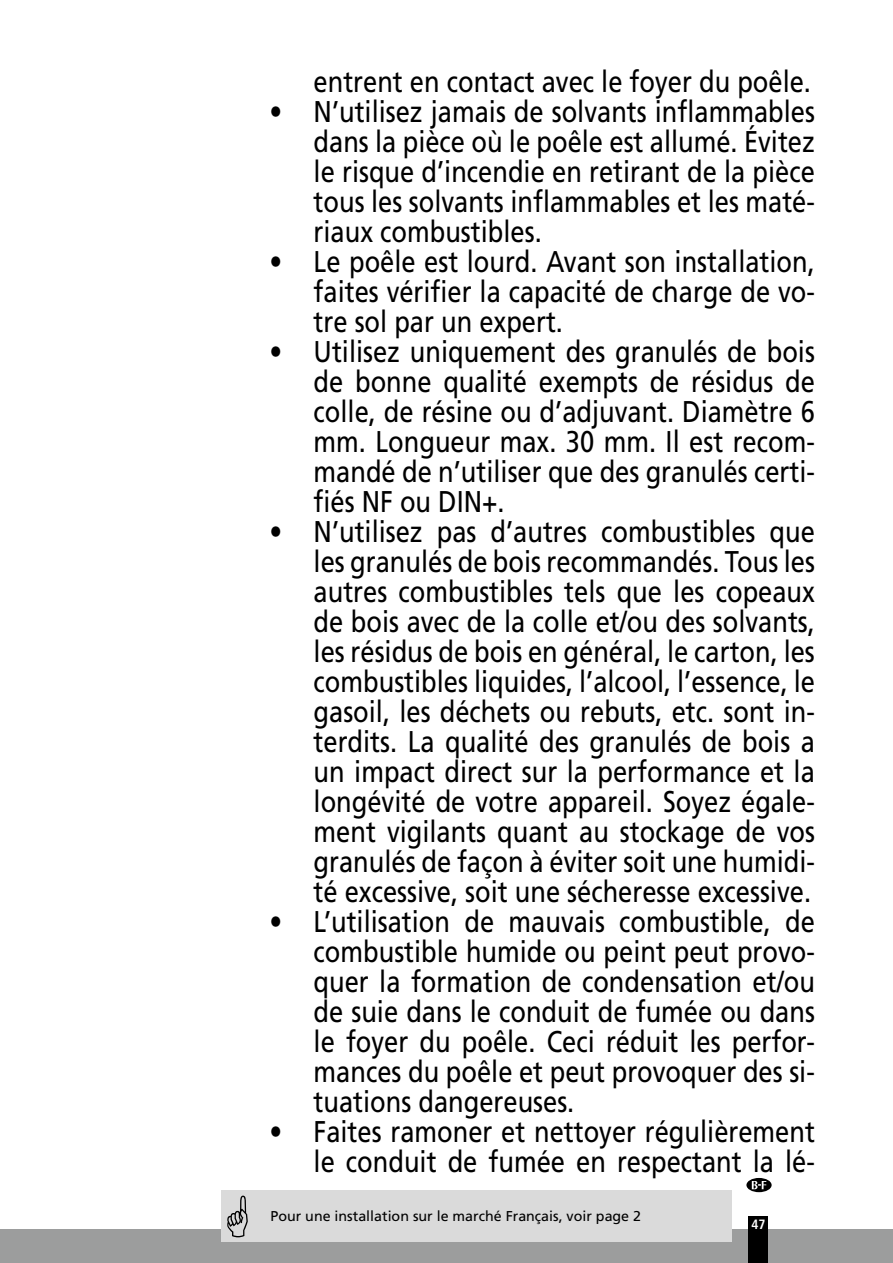
<style>
.page{position:relative;width:893px;height:1263px;background:#fff}
.page>*{position:absolute;margin:0;border:0;box-sizing:border-box;transform-origin:0 0}
.t1{font:30px/30px "Frutiger LT Std";color:#000;text-align:justify;scale:.85 1}
.t2{font:14.25px "Frutiger LT Std";color:#000}
.t3{font:700 condensed 13.5px "Frutiger LT Std";color:#fff}
</style>
<div class="page">
<div style="left:0;top:1229px;width:893px;height:34px;background:#9c9d9d"></div>
<div style="left:748px;top:1216px;width:20px;height:47px;background:#000"></div>
<svg style="left:746px;top:1178px;width:26px;height:14px"></svg>
<div style="left:221px;top:1190px;width:48px;height:51px;background:#dadada"></div>
<div style="left:269px;top:1190px;width:462px;height:51px;background:#dadada"></div>
<p class="t1" style="left:314px;top:67px;width:587px">entrent en contact avec le foyer du poêle.</p>
<p class="t1" style="left:314px;top:97px;width:591px;text-indent:-44px">• N’utilisez jamais de solvants inflammables dans la pièce où le poêle est allumé. Évitez le risque d’incendie en retirant de la pièce tous les solvants inflammables et les maté&shy;riaux combustibles.</p>
<p class="t1" style="left:314px;top:247px;width:591px;text-indent:-44px">• Le poêle est lourd. Avant son installation, faites vérifier la capacité de charge de vo&shy;tre sol par un expert.</p>
<p class="t1" style="left:314px;top:337px;width:591px;text-indent:-44px">• Utilisez uniquement des granulés de bois de bonne qualité exempts de résidus de colle, de résine ou d’adjuvant. Diamètre 6 mm. Longueur max. 30 mm. Il est recom&shy;mandé de n’utiliser que des granulés certi&shy;fiés NF ou DIN+.</p>
<p class="t1" style="left:314px;top:517px;width:591px;text-indent:-44px">• N’utilisez pas d’autres combustibles que les granulés de bois recommandés. Tous les autres combustibles tels que les copeaux de bois avec de la colle et/ou des solvants, les résidus de bois en général, le carton, les combustibles liquides, l’alcool, l’essence, le gasoil, les déchets ou rebuts, etc. sont in&shy;terdits. La qualité des granulés de bois a un impact direct sur la performance et la longévité de votre appareil. Soyez égale&shy;ment vigilants quant au stockage de vos granulés de façon à éviter soit une humidi&shy;té excessive, soit une sécheresse excessive.</p>
<p class="t1" style="left:314px;top:907px;width:591px;text-indent:-44px">• L’utilisation de mauvais combustible, de combustible humide ou peint peut provo&shy;quer la formation de condensation et/ou de suie dans le conduit de fumée ou dans le foyer du poêle. Ceci réduit les perfor&shy;mances du poêle et peut provoquer des si&shy;tuations dangereuses.</p>
<p class="t1" style="left:269px;top:1117px;width:643px;text-align:right">• Faites ramoner et nettoyer régulièrement le conduit de fumée en respectant la lé-</p>
<p class="t2" style="left:270px;top:1207px;width:372px">Pour une installation sur le marché Français, voir page 2</p>
<p class="t3" style="left:751px;top:1216px;width:16px">47</p>
</div>
